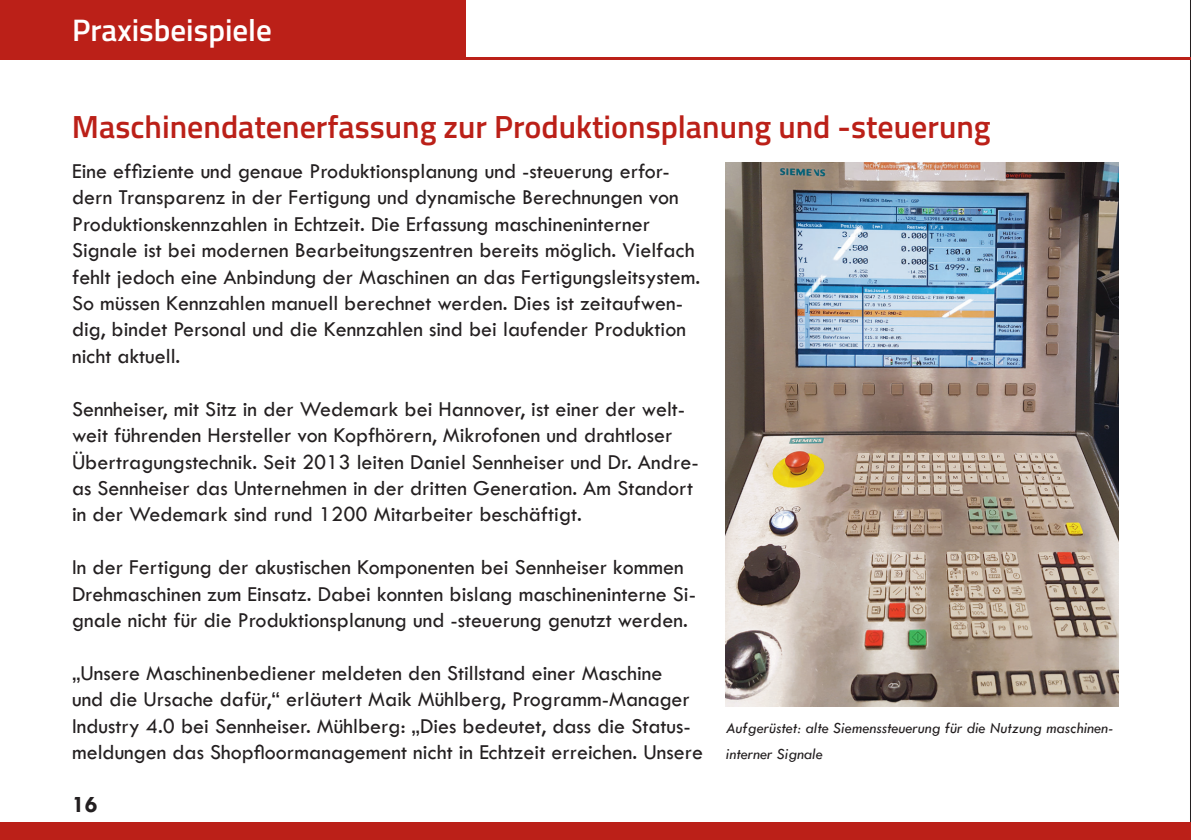
<style>
.page{position:relative;width:1191px;height:840px;background:#fff}
.page>*{position:absolute;margin:0;border:0;box-sizing:border-box;transform-origin:0 0}
.t1{font:600 32px "Titillium Web";color:#bb2018}
.t2{font:600 31px "Titillium Web";color:#fff}
.t3{font:700 24px "Tw Cen";color:#231f20}
.t4{font:22px/26.4px "Tw Cen";color:#231f20}
.t5{font:italic 16px/26.4px "Tw Cen";color:#231f20}
</style>
<div class="page">
<hr style="left:1190px;top:0;width:1px;height:839px;background:#231f20">
<div style="left:0;top:822px;width:1191px;height:17px;background:#bb2018"></div>
<div style="left:0;top:0;width:465px;height:58px;background:#bb2018"></div>
<img style="left:726px;top:162px;width:393px;height:544px">
<hr style="left:0;top:57px;width:1191px;height:3px;background:#bb2018">
<h2 class="t2" style="left:72px;top:6px;width:201px">Praxisbeispiele</h2>
<h1 class="t1" style="left:72px;top:103px;width:920px">Maschinendatenerfassung zur Produktionsplanung und -steuerung</h1>
<p class="t4" style="left:72px;top:157px;width:630px">Eine effiziente und genaue Produktionsplanung und -steuerung erfor&shy;dern Transparenz in der Fertigung und dynamische Berechnungen von Produktionskennzahlen in Echtzeit. Die Erfassung maschineninterner Signale ist bei modernen Bearbeitungszentren bereits möglich. Vielfach fehlt jedoch eine Anbindung der Maschinen an das Fertigungsleitsystem.<br>So müssen Kennzahlen manuell berechnet werden. Dies ist zeitaufwen&shy;dig, bindet Personal und die Kennzahlen sind bei laufender Produktion nicht aktuell.</p>
<p class="t4" style="left:72px;top:395px;width:628px">Sennheiser, mit Sitz in der Wedemark bei Hannover, ist einer der welt&shy;weit führenden Hersteller von Kopfhörern, Mikrofonen und drahtloser Übertragungstechnik. Seit 2013 leiten Daniel Sennheiser und Dr. Andre&shy;as Sennheiser das Unternehmen in der dritten Generation. Am Standort in der Wedemark sind rund 1200 Mitarbeiter beschäftigt.</p>
<p class="t4" style="left:72px;top:553px;width:625px">In der Fertigung der akustischen Komponenten bei Sennheiser kommen<br>Drehmaschinen zum Einsatz. Dabei konnten bislang maschineninterne Si&shy;gnale nicht für die Produktionsplanung und -steuerung genutzt werden.</p>
<p class="t4" style="left:72px;top:659px;width:632px">„Unsere Maschinenbediener meldeten den Stillstand einer Maschine<br>und die Ursache dafür,“ erläutert Maik Mühlberg, Programm-Manager Industry 4.0 bei Sennheiser. Mühlberg: „Dies bedeutet, dass die Status&shy;meldungen das Shopfloormanagement nicht in Echtzeit erreichen. Unsere</p>
<p class="t3" style="left:72px;top:789px;width:27px">16</p>
<p class="t5" style="left:726px;top:714px;width:389px">Aufgerüstet: alte Siemenssteuerung für die Nutzung maschinen&shy;interner Signale</p>
</div>
